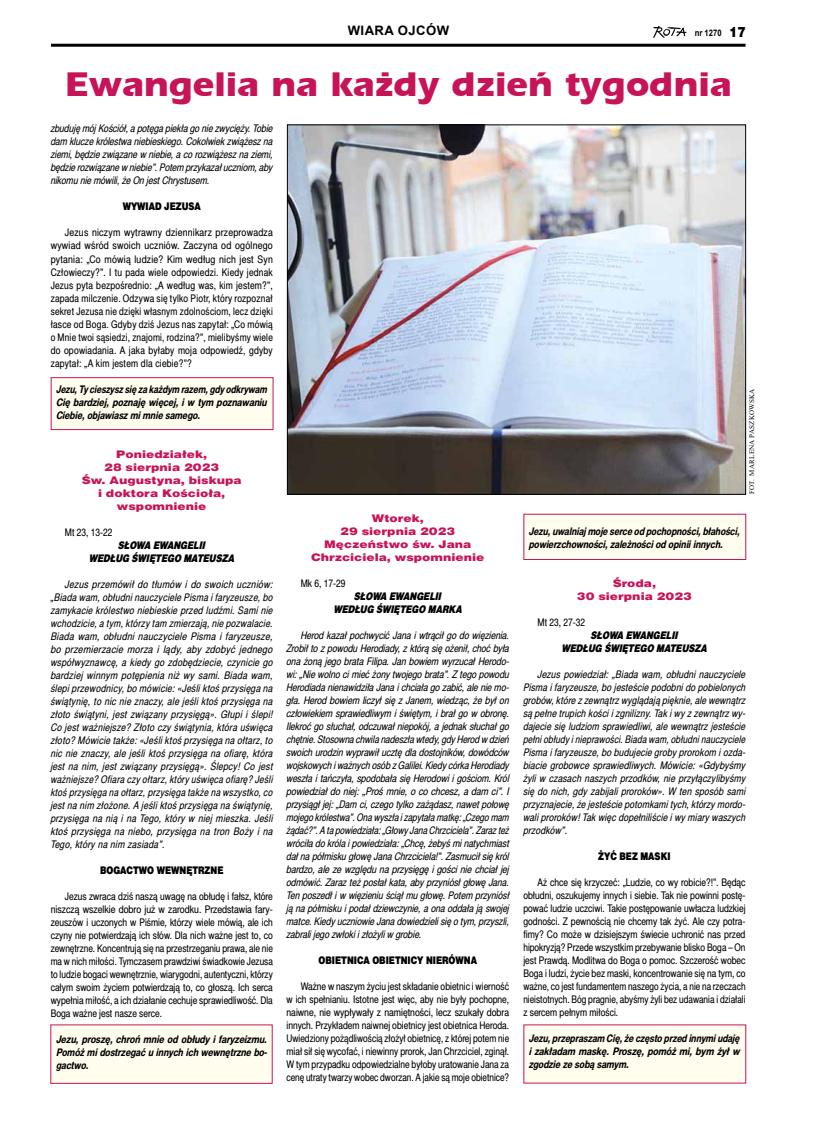
<style>
.page{position:relative;width:814px;height:1126px;background:#fff}
.page>*{position:absolute;margin:0;border:0;box-sizing:border-box;transform-origin:0 0}
.t1{font:700 36px "Erie";color:#c71458}
.t2{font:700 13px "Arial";letter-spacing:.035em;color:#000}
.t3{font:italic 10.5px/13px "Switzer Cnd EFN";color:#000;text-align:justify}
.t4{font:10.5px/13px "Switzer Cnd EFN";color:#000;text-align:justify}
.t5{font:10.5px/13px "Switzer Cnd EFN";color:#000;text-align:justify;scale:1.04 1}
.t6{font:italic 700 10.5px/13px "Switzer Cnd EFN";color:#000;text-align:justify}
.t7{font:10.5px/13px "Switzer Ext EFN Black";color:#c71458;text-align:center}
.t8{font:italic 700 10.5px/13px "Switzer Cnd EFN";color:#000;text-align:justify;scale:.96 1}
.t9{font:italic 10.5px/13px "Switzer Cnd EFN Black";color:#000;text-align:center}
.t10{font:10.5px "Switzer Cnd EFN Black";color:#000}
.t11{font:700 9px "Arial";color:#000;scale:.85 1}
.t12{font:7px "Times New Roman";letter-spacing:.035em;color:#000}
.s1{font-family:"Switzer EFN Black";font-weight:400;font-size:14px}
</style>
<div class="page">
<img style="left:653px;top:27px;width:33px;height:11px">
<hr style="left:51px;top:44px;width:694px;height:3px;background:#000">
<div style="left:523px;top:514px;width:223px;height:45px;background:#fffdee"></div>
<div style="left:523px;top:1024px;width:223px;height:59px;background:#fffdee"></div>
<div style="left:51px;top:1024px;width:221px;height:59px;background:#fffdee"></div>
<div style="left:51px;top:377px;width:222px;height:52px;background:#fffdee;border:1px solid #c71458"></div>
<img style="left:289px;top:127px;width:454px;height:365px">
<p class="t2" style="left:348px;top:22px;width:103px">WIARA OJCÓW</p>
<h1 class="t1" style="left:65px;top:65px;width:668px">Ewangelia na każdy dzień tygodnia</h1>
<p class="t11" style="left:694px;top:26px;width:62px">NR 1270 <span class="s1">17</span></p>
<p class="t3" style="left:51px;top:122px;width:224px">zbuduję mój Kościół, a potęga piekła go nie zwycięży. Tobie dam klucze królestwa niebieskiego. Cokolwiek zwiążesz na ziemi, będzie związane w niebie, a co rozwiążesz na ziemi, będzie rozwiązane w niebie”. Potem przykazał uczniom, aby nikomu nie mówili, że On jest Chrystusem.</p>
<p class="t10" style="left:123px;top:200px;width:80px">WYWIAD JEZUSA</p>
<p class="t5" style="left:51px;top:226px;width:215px;text-indent:14px">Jezus niczym wytrawny dziennikarz przeprowadza wywiad wśród swoich uczniów. Zaczyna od ogólnego pytania: „Co mówią ludzie? Kim według nich jest Syn Człowieczy?”. I tu pada wiele odpowiedzi. Kiedy jednak Jezus pyta bezpośrednio: „A według was, kim jestem?”, zapada milczenie. Odzywa się tylko Piotr, który rozpoznał sekret Jezusa nie dzięki własnym zdolnościom, lecz dzięki łasce od Boga. Gdyby dziś Jezus nas zapytał: „Co mówią o Mnie twoi sąsiedzi, znajomi, rodzina?”, mielibyśmy wiele do opowiadania. A jaka byłaby moja odpowiedź, gdyby zapytał: „A kim jestem dla ciebie?”?</p>
<p class="t8" style="left:56px;top:382px;width:221px">Jezu, Ty cieszysz się za każdym razem, gdy odkrywam Cię bardziej, poznaję więcej, i w tym poznawaniu Ciebie, objawiasz mi mnie samego.</p>
<p class="t7" style="left:82px;top:447px;width:161px">Poniedziałek,<br>28 sierpnia 2023<br>Św. Augustyna, biskupa i doktora Kościoła, wspomnienie</p>
<p class="t4" style="left:65px;top:525px;width:49px">Mt 23, 13-22</p>
<p class="t9" style="left:89px;top:538px;width:147px">SŁOWA EWANGELII<br>WEDŁUG ŚWIĘTEGO MATEUSZA</p>
<p class="t3" style="left:51px;top:577px;width:224px;text-indent:14px">Jezus przemówił do tłumów i do swoich uczniów: „Biada wam, obłudni nauczyciele Pisma i faryzeusze, bo zamykacie królestwo niebieskie przed ludźmi. Sami nie wchodzicie, a tym, którzy tam zmierzają, nie pozwalacie.<br>Biada wam, obłudni nauczyciele Pisma i faryzeusze, bo przemierzacie morza i lądy, aby zdobyć jednego współwyznawcę, a kiedy go zdobędziecie, czynicie go bardziej winnym potępienia niż wy sami. Biada wam, ślepi przewodnicy, bo mówicie: «Jeśli ktoś przysięga na świątynię, to nic nie znaczy, ale jeśli ktoś przysięga na złoto świątyni, jest związany przysięgą». Głupi i ślepi!<br>Co jest ważniejsze? Złoto czy świątynia, która uświęca złoto? Mówicie także: «Jeśli ktoś przysięga na ołtarz, to nic nie znaczy, ale jeśli ktoś przysięga na ofiarę, która jest na nim, jest związany przysięgą». Ślepcy! Co jest ważniejsze? Ofiara czy ołtarz, który uświęca ofiarę? Jeśli ktoś przysięga na ołtarz, przysięga także na wszystko, co jest na nim złożone. A jeśli ktoś przysięga na świątynię, przysięga na nią i na Tego, który w niej mieszka. Jeśli ktoś przysięga na niebo, przysięga na tron Boży i na Tego, który na nim zasiada”.</p>
<p class="t10" style="left:100px;top:863px;width:125px">BOGACTWO WEWN ĘTRZNE</p>
<p class="t4" style="left:51px;top:889px;width:224px;text-indent:14px">Jezus zwraca dziś naszą uwagę na obłudę i fałsz, które niszczą wszelkie dobro już w zarodku. Przedstawia fary&shy;zeuszów i uczonych w Piśmie, którzy wiele mówią, ale ich czyny nie potwierdzają ich słów. Dla nich ważne jest to, co zewnętrzne. Koncentrują się na przestrzeganiu prawa, ale nie ma w nich miłości. Tymczasem prawdziwi świadkowie Jezusa to ludzie bogaci wewnętrznie, wiarygodni, autentyczni, którzy całym swoim życiem potwierdzają to, co głoszą. Ich serca wypełnia miłość, a ich działanie cechuje sprawiedliwość. Dla Boga ważne jest nasze serce.</p>
<p class="t6" style="left:56px;top:1032px;width:212px">Jezu, proszę, chroń mnie od obłudy i faryzeizmu.<br>Pomóż mi dostrzegać u innych ich wewnętrzne bo&shy;gactwo.</p>
<p class="t7" style="left:311px;top:512px;width:175px">Wtorek,<br>29 sierpnia 2023<br>Męczeństwo św. Jana<br>Chrzciciela, wspomnienie</p>
<p class="t4" style="left:301px;top:576px;width:46px">Mk 6, 17-29</p>
<p class="t9" style="left:333px;top:589px;width:130px">SŁOWA EWANGELII<br>WEDŁUG ŚWIĘTEGO MARKA</p>
<p class="t3" style="left:286px;top:628px;width:224px;text-indent:14px">Herod kazał pochwycić Jana i wtrącił go do więzienia.<br>Zrobił to z powodu Herodiady, z którą się ożenił, choć była ona żoną jego brata Filipa. Jan bowiem wyrzucał Herodo&shy;wi: „Nie wolno ci mieć żony twojego brata”. Z tego powodu Herodiada nienawidziła Jana i chciała go zabić, ale nie mo&shy;gła. Herod bowiem liczył się z Janem, wiedząc, że był on człowiekiem sprawiedliwym i świętym, i brał go w obronę.<br>Ilekroć go słuchał, odczuwał niepokój, a jednak słuchał go chętnie. Stosowna chwila nadeszła wtedy, gdy Herod w dzień swoich urodzin wyprawił ucztę dla dostojników, dowódców wojskowych i ważnych osób z Galilei. Kiedy córka Herodiady weszła i tańczyła, spodobała się Herodowi i gościom. Król powiedział do niej: „Proś mnie, o co chcesz, a dam ci”. I przysiągł jej: „Dam ci, czego tylko zażądasz, nawet połowę mojego królestwa”. Ona wyszła i zapytała matkę: „Czego mam żądać?”. A ta powiedziała: „Głowy Jana Chrzciciela”. Zaraz też wróciła do króla i powiedziała: „Chcę, żebyś mi natychmiast dał na półmisku głowę Jana Chrzciciela!”. Zasmucił się król bardzo, ale ze względu na przysięgę i gości nie chciał jej odmówić. Zaraz też posłał kata, aby przyniósł głowę Jana.<br>Ten poszedł i w więzieniu ściął mu głowę. Potem przyniósł ją na półmisku i podał dziewczynie, a ona oddała ją swojej matce. Kiedy uczniowie Jana dowiedzieli się o tym, przyszli, zabrali jego zwłoki i złożyli w grobie.</p>
<p class="t10" style="left:318px;top:953px;width:160px">OBIETNICA OBIETNICY NIERÓWNA</p>
<p class="t4" style="left:286px;top:979px;width:224px;text-indent:14px">Ważne w naszym życiu jest składanie obietnic i wierność w ich spełnianiu. Istotne jest więc, aby nie były pochopne, naiwne, nie wypływały z namiętności, lecz szukały dobra innych. Przykładem naiwnej obietnicy jest obietnica Heroda.<br>Uwiedziony pożądliwością złożył obietnicę, z której potem nie miał sił się wycofać, i niewinny prorok, Jan Chrzciciel, zginął.<br>W tym przypadku odpowiedzialne byłoby uratowanie Jana za cenę utraty twarzy wobec dworzan. A jakie są moje obietnice?</p>
<p class="t12" style="left:746px;top:494px;width:107px;rotate:-90deg">Fot. marlena Paszkowska</p>
<p class="t6" style="left:529px;top:524px;width:212px">Jezu, uwalniaj moje serce od pochopności, błahości, powierzchowności, zależności od opinii innych.</p>
<p class="t7" style="left:577px;top:576px;width:117px">Środa,<br>30 sierpnia 2023</p>
<p class="t4" style="left:537px;top:615px;width:49px">Mt 23, 27-32</p>
<p class="t9" style="left:562px;top:628px;width:147px">SŁOWA EWANGELII<br>WEDŁUG ŚWIĘTEGO MATEUSZA</p>
<p class="t3" style="left:523px;top:667px;width:224px;text-indent:14px">Jezus powiedział: „Biada wam, obłudni nauczyciele Pisma i faryzeusze, bo jesteście podobni do pobielonych grobów, które z zewnątrz wyglądają pięknie, ale wewnątrz są pełne trupich kości i zgnilizny. Tak i wy z zewnątrz wy&shy;dajecie się ludziom sprawiedliwi, ale wewnątrz jesteście pełni obłudy i nieprawości. Biada wam, obłudni nauczyciele Pisma i faryzeusze, bo budujecie groby prorokom i ozda&shy;biacie grobowce sprawiedliwych. Mówicie: «Gdybyśmy żyli w czasach naszych przodków, nie przyłączylibyśmy się do nich, gdy zabijali proroków». W ten sposób sami przyznajecie, że jesteście potomkami tych, którzy mordo&shy;wali proroków! Tak więc dopełniliście i wy miary waszych przodków”.</p>
<p class="t10" style="left:598px;top:849px;width:74px">ŻYĆ BEZ MASKI</p>
<p class="t4" style="left:523px;top:875px;width:224px;text-indent:14px">Aż chce się krzyczeć: „Ludzie, co wy robicie?!”. Będąc obłudni, oszukujemy innych i siebie. Tak nie powinni postę&shy;pować ludzie uczciwi. Takie postępowanie uwłacza ludzkiej godności. Z pewnością nie chcemy tak żyć. Ale czy potra&shy;fimy? Co może w dzisiejszym świecie uchronić nas przed hipokryzją? Przede wszystkim przebywanie blisko Boga – On jest Prawdą. Modlitwa do Boga o pomoc. Szczerość wobec Boga i ludzi, życie bez maski, koncentrowanie się na tym, co ważne, co jest fundamentem naszego życia, a nie na rzeczach nieistotnych. Bóg pragnie, abyśmy żyli bez udawania i działali z sercem pełnym miłości.</p>
<p class="t6" style="left:529px;top:1031px;width:212px">Jezu, przepraszam Cię, że często przed innymi udaję i zakładam maskę. Proszę, pomóż mi, bym żył w zgodzie ze sobą samym.</p>
</div>
